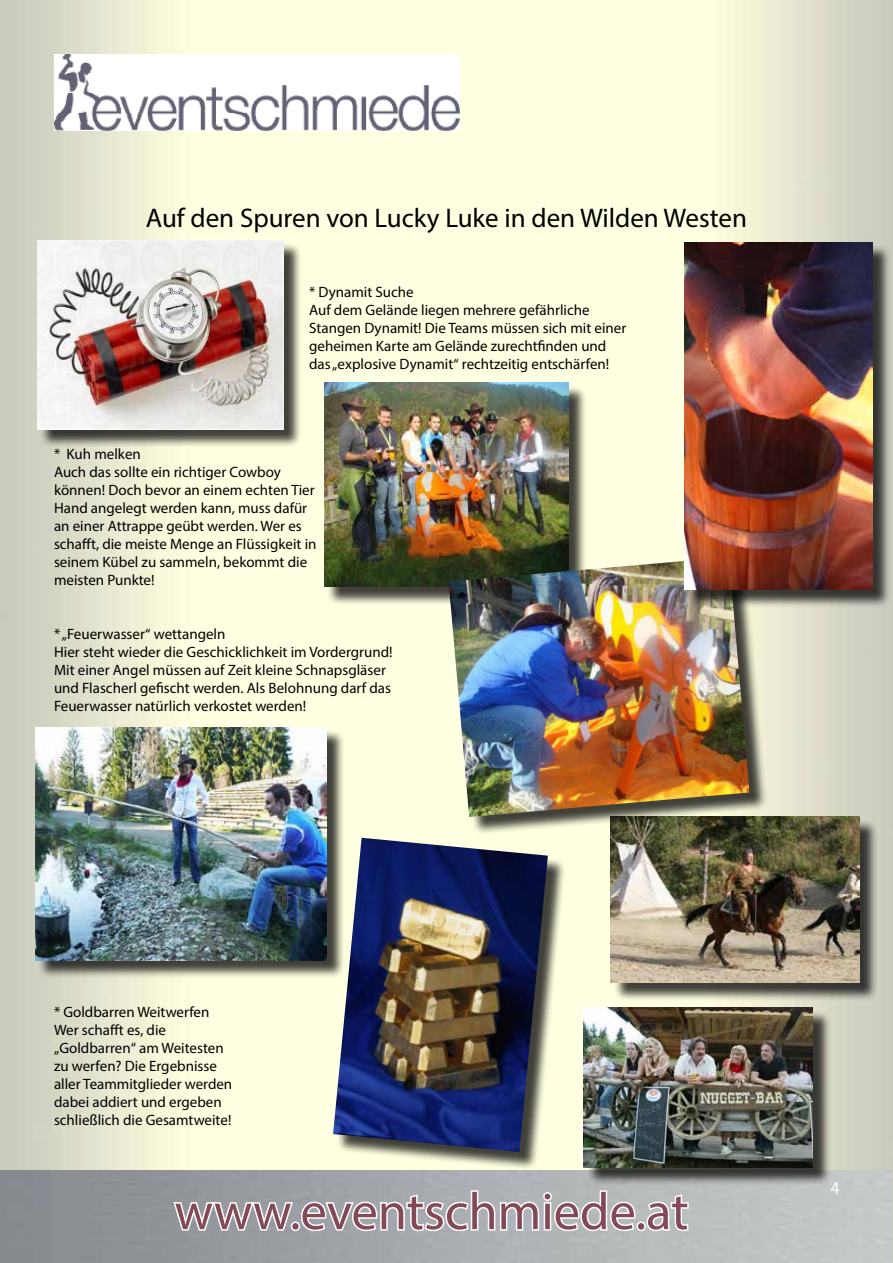
<style>
.page{position:relative;width:893px;height:1263px;background:#fff}
.page>*{position:absolute;margin:0;border:0;box-sizing:border-box;transform-origin:0 0}
.t1{font:52.5px "Myriad Pro";color:#834957}
.t2{font:27px "Myriad Pro";color:#000}
.t3{font:18px "Myriad Pro";color:#fff}
.t4{font:15px/18px "Myriad Pro";color:#000}
</style>
<div class="page">
<img style="left:0;top:0;width:893px;height:1263px">
<img style="left:0;top:1170px;width:892px;height:93px">
<svg style="left:172px;top:1189px;width:465px;height:44px"></svg>
<div style="left:636px;top:1221px;width:10px;height:10px;border:3px solid #fff;border-radius:50%"></div>
<svg style="left:645px;top:1192px;width:45px;height:41px"></svg>
<div style="left:586px;top:1010px;width:245px;height:176px;background:#000;opacity:.75"></div>
<img style="left:584px;top:1008px;width:229px;height:160px">
<div style="left:613px;top:819px;width:265px;height:182px;background:#000;opacity:.75"></div>
<img style="left:611px;top:816px;width:249px;height:166px">
<div style="left:336px;top:840px;width:230px;height:330px;background:#000;opacity:.75"></div>
<img style="left:333px;top:838px;width:215px;height:314px">
<div style="left:39px;top:242px;width:263px;height:206px;background:#000;opacity:.75"></div>
<img style="left:37px;top:240px;width:247px;height:189px">
<div style="left:326px;top:385px;width:261px;height:220px;background:#000;opacity:.75"></div>
<img style="left:324px;top:383px;width:244px;height:204px">
<div style="left:451px;top:560px;width:317px;height:275px;background:#000;opacity:.75"></div>
<img style="left:449px;top:557px;width:300px;height:260px">
<div style="left:687px;top:245px;width:204px;height:364px;background:#000;opacity:.75"></div>
<img style="left:685px;top:242px;width:188px;height:348px">
<div style="left:38px;top:729px;width:307px;height:250px;background:#000;opacity:.75"></div>
<img style="left:35px;top:727px;width:291px;height:233px">
<img style="left:54px;top:54px;width:405px;height:76px">
<h2 class="t2" style="left:146px;top:201px;width:603px">Auf den Spuren von Lucky Luke in den Wilden Westen</h2>
<p class="t4" style="left:309px;top:282px;width:319px">* Dynamit Suche<br>Auf dem Gelände liegen mehrere gefährliche Stangen Dynamit! Die Teams müssen sich mit einer geheimen Karte am Gelände zurechtfinden und das „explosive Dynamit“ rechtzeitig entschärfen!</p>
<p class="t4" style="left:54px;top:444px;width:264px">* Kuh melken<br>Auch das sollte ein richtiger Cowboy können! Doch bevor an einem echten Tier<br>Hand angelegt werden kann, muss dafür an einer Attrappe geübt werden. Wer es schafft, die meiste Menge an Flüssigkeit in seinem Kübel zu sammeln, bekommt die meisten Punkte!</p>
<p class="t4" style="left:54px;top:624px;width:340px">* „Feuerwasser“ wettangeln<br>Hier steht wieder die Geschicklichkeit im Vordergrund!<br>Mit einer Angel müssen auf Zeit kleine Schnapsgläser und Flascherl gefischt werden. Als Belohnung darf das Feuerwasser natürlich verkostet werden!</p>
<p class="t4" style="left:54px;top:1002px;width:180px">* Goldbarren Weitwerfen<br>Wer schafft es, die „Goldbarren“ am Weitesten zu werfen? Die Ergebnisse aller Teammitglieder werden dabei addiert und ergeben schließlich die Gesamtweite!</p>
<h1 class="t1" style="left:174px;top:1179px;width:516px">www.eventschmiede.at</h1>
<p class="t3" style="left:831px;top:1176px;width:11px">4</p>
</div>
